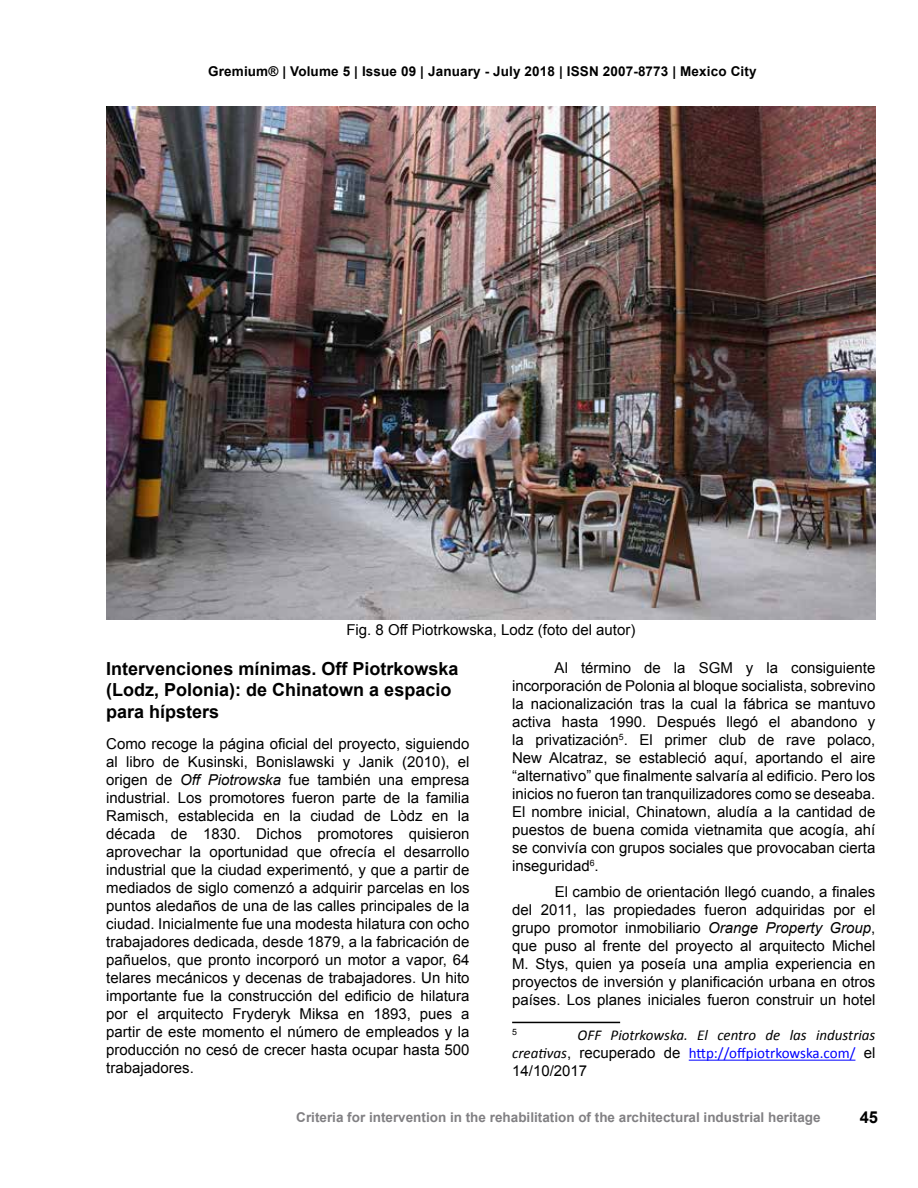
<style>
.page{position:relative;width:918px;height:1188px;background:#fff}
.page>*{position:absolute;margin:0;border:0;box-sizing:border-box;transform-origin:0 0}
.t1{font:700 18px/21.6px "Arial";color:#000}
.t2{font:700 16.5px "Arial";color:#000}
.t3{font:15px/18px "Arial";color:#000;text-align:justify}
.t4{font:italic 15px/18px "Calibri";color:#000;text-align:right}
.t5{font:700 13.5px "Arial";color:#818083}
.t6{font:700 13.5px "Arial";letter-spacing:.01em;color:#000}
.t7{font:8.7px "Arial";color:#000}
.s1{font-style:italic}
.s2{font-family:"Arial";font-style:normal}
.s3{font-style:normal;color:#00f}
</style>
<div class="page">
<hr style="left:512px;top:1022px;width:108px;height:1px;background:#000">
<hr style="left:689px;top:1060px;width:166px;height:1px;background:#00f">
<img style="left:106px;top:106px;width:769px;height:513px">
<p class="t6" style="left:208px;top:62px;width:550px">Gremium® | Volume 5 | Issue 09 | January - July 2018 | ISSN 2007-8773 | Mexico City</p>
<p class="t3" style="left:346px;top:621px;width:291px">Fig. 8 Off Piotrkowska, Lodz (foto del autor)</p>
<p class="t1" style="left:106px;top:658px;width:354px">Intervenciones mínimas. Off Piotrkowska (Lodz, Polonia): de Chinatown a espacio para hípsters</p>
<p class="t3" style="left:106px;top:735px;width:365px">Como recoge la página oficial del proyecto, siguiendo al libro de Kusinski, Bonislawski y Janik (2010), el origen de <span class="s1">Off Piotrowska</span> fue también una empresa industrial. Los promotores fueron parte de la familia Ramisch, establecida en la ciudad de Lòdz en la década de 1830. Dichos promotores quisieron aprovechar la oportunidad que ofrecía el desarrollo industrial que la ciudad experimentó, y que a partir de mediados de siglo comenzó a adquirir parcelas en los puntos aledaños de una de las calles principales de la ciudad. Inicialmente fue una modesta hilatura con ocho trabajadores dedicada, desde 1879, a la fabricación de pañuelos, que pronto incorporó un motor a vapor, 64 telares mecánicos y decenas de trabajadores. Un hito importante fue la construcción del edificio de hilatura por el arquitecto Fryderyk Miksa en 1893, pues a partir de este momento el número de empleados y la producción no cesó de crecer hasta ocupar hasta 500 trabajadores.</p>
<p class="t3" style="left:512px;top:659px;width:365px;text-indent:43px">Al término de la SGM y la consiguiente incorporación de Polonia al bloque socialista, sobrevino la nacionalización tras la cual la fábrica se mantuvo activa hasta 1990. Después llegó el abandono y la privatización<sup>5</sup>. El primer club de rave polaco, New Alcatraz, se estableció aquí, aportando el aire “alternativo” que finalmente salvaría al edificio. Pero los inicios no fueron tan tranquilizadores como se deseaba.<br>El nombre inicial, Chinatown, aludía a la cantidad de puestos de buena comida vietnamita que acogía, ahí se convivía con grupos sociales que provocaban cierta inseguridad<sup>6</sup>.</p>
<p class="t3" style="left:512px;top:883px;width:365px;text-indent:43px">El cambio de orientación llegó cuando, a finales del 2011, las propiedades fueron adquiridas por el grupo promotor inmobiliario <span class="s1">Orange Property Group</span>, que puso al frente del proyecto al arquitecto Michel M. Stys, quien ya poseía una amplia experiencia en proyectos de inversión y planificación urbana en otros países. Los planes iniciales fueron construir un hotel</p>
<p class="t7" style="left:512px;top:1027px;width:6px">5</p>
<p class="t4" style="left:512px;top:1026px;width:365px">OFF Piotrkowska. El centro de las industrias<br>creativas<span class="s2">, recuperado de</span> <span class="s3">http://offpiotrkowska.com/</span> <span class="s2">el</span></p>
<p class="t3" style="left:512px;top:1062px;width:77px">14/10/2017</p>
<p class="t5" style="left:296px;top:1108px;width:526px">Criteria for intervention in the rehabilitation of the architectural industrial heritage</p>
<p class="t2" style="left:860px;top:1106px;width:20px">45</p>
</div>
